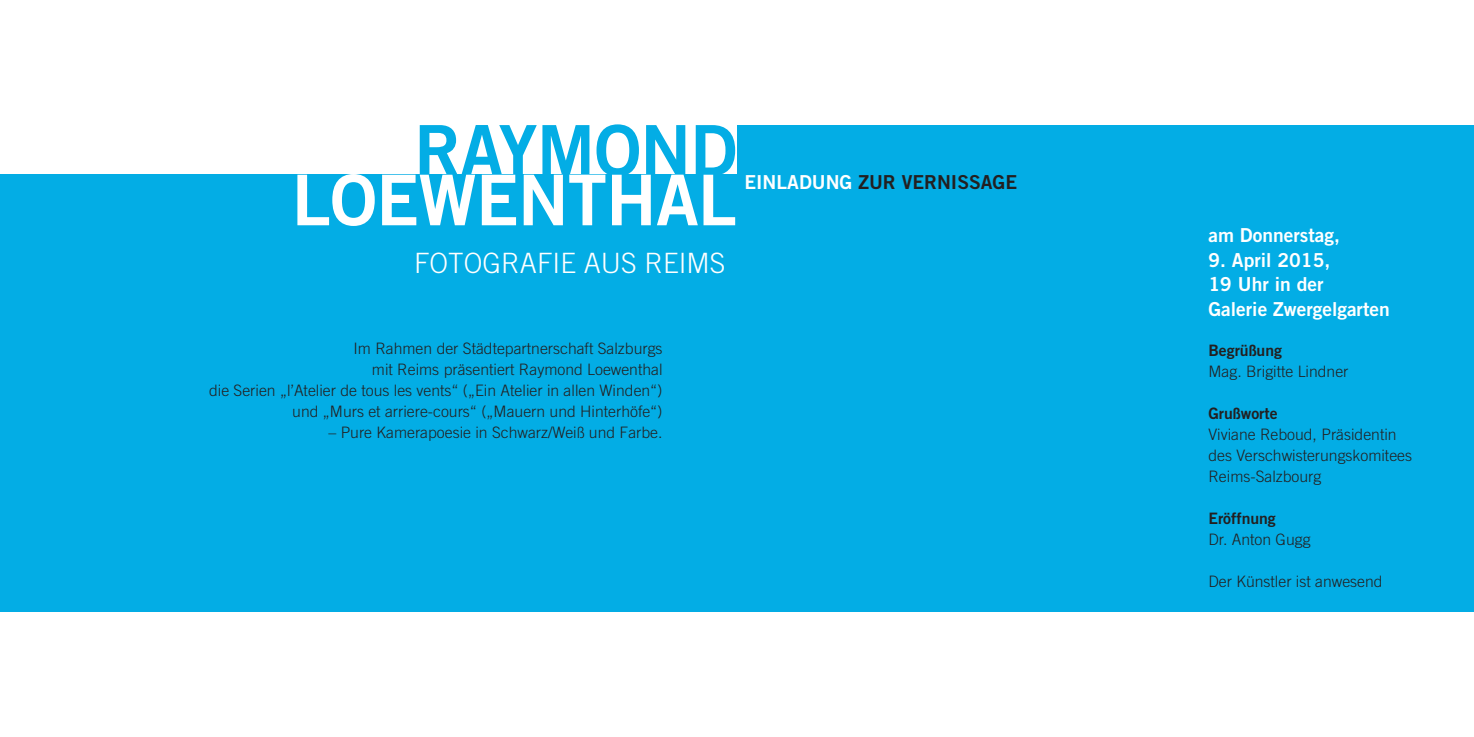
<style>
.page{position:relative;width:1474px;height:737px;background:#fff}
.page>*{position:absolute;margin:0;border:0;box-sizing:border-box;transform-origin:0 0}
.t1{font:70px "Trade Gothic Bold Two";letter-spacing:-.01em;color:#fff}
.t2{font:70px "Trade Gothic Bold Two";letter-spacing:-.01em;color:#03ade5}
.t3{font:300 28px "Trade Gothic";color:#fff}
.t4{font:19.25px "Trade Gothic Bold Two";color:#fff}
.t5{font:19.25px "Trade Gothic Bold Two";color:#231f20}
.t6{font:300 15.75px "Trade Gothic";color:#231f20}
.t7{font:15.75px "Trade Gothic Bold Two";color:#231f20}
.s1{color:#fff}
</style>
<div class="page">
<div style="left:737px;top:125px;width:736px;height:487px;background:#03ade5"></div>
<div style="left:0;top:175px;width:737px;height:437px;background:#03ade5"></div>
<p class="t2" style="left:414px;top:107px;width:324px">RAYMOND</p>
<p class="t1" style="left:292px;top:157px;width:446px">LOEWENTHAL</p>
<p class="t3" style="left:414px;top:247px;width:313px">FOTOGRAFIE AUS REIMS</p>
<p class="t5" style="left:744px;top:170px;width:274px"><span class="s1">EINLADUNG</span> ZUR VERNISSAGE</p>
<p class="t6" style="left:353px;top:339px;width:310px">Im Rahmen der Städtepartnerschaft Salzburgs</p>
<p class="t6" style="left:372px;top:360px;width:292px">mit Reims präsentiert Raymond Loewenthal</p>
<p class="t6" style="left:209px;top:381px;width:455px">die Serien „l’Atelier de tous les vents“ („Ein Atelier in allen Winden“)</p>
<p class="t6" style="left:292px;top:402px;width:372px">und „Murs et arriere-cours“ („Mauern und Hinterhöfe“)</p>
<p class="t6" style="left:328px;top:423px;width:336px">– Pure Kamerapoesie in Schwarz/Weiß und Farbe.</p>
<p class="t4" style="left:1208px;top:224px;width:133px">am Donnerstag,</p>
<p class="t4" style="left:1208px;top:248px;width:123px">9. April 2015,</p>
<p class="t4" style="left:1208px;top:273px;width:116px">19 Uhr in der</p>
<p class="t4" style="left:1208px;top:297px;width:183px">Galerie Zwergelgarten</p>
<p class="t7" style="left:1208px;top:341px;width:75px">Begrüßung</p>
<p class="t6" style="left:1208px;top:362px;width:142px">Mag. Brigitte Lindner</p>
<p class="t7" style="left:1208px;top:404px;width:71px">Grußworte</p>
<p class="t6" style="left:1208px;top:425px;width:190px">Viviane Reboud, Präsidentin</p>
<p class="t6" style="left:1208px;top:446px;width:205px">des Verschwisterungskomitees</p>
<p class="t6" style="left:1208px;top:467px;width:114px">Reims-Salzbourg</p>
<p class="t7" style="left:1208px;top:509px;width:69px">Eröffnung</p>
<p class="t6" style="left:1208px;top:530px;width:104px">Dr. Anton Gugg</p>
<p class="t6" style="left:1208px;top:572px;width:176px">Der Künstler ist anwesend</p>
</div>
